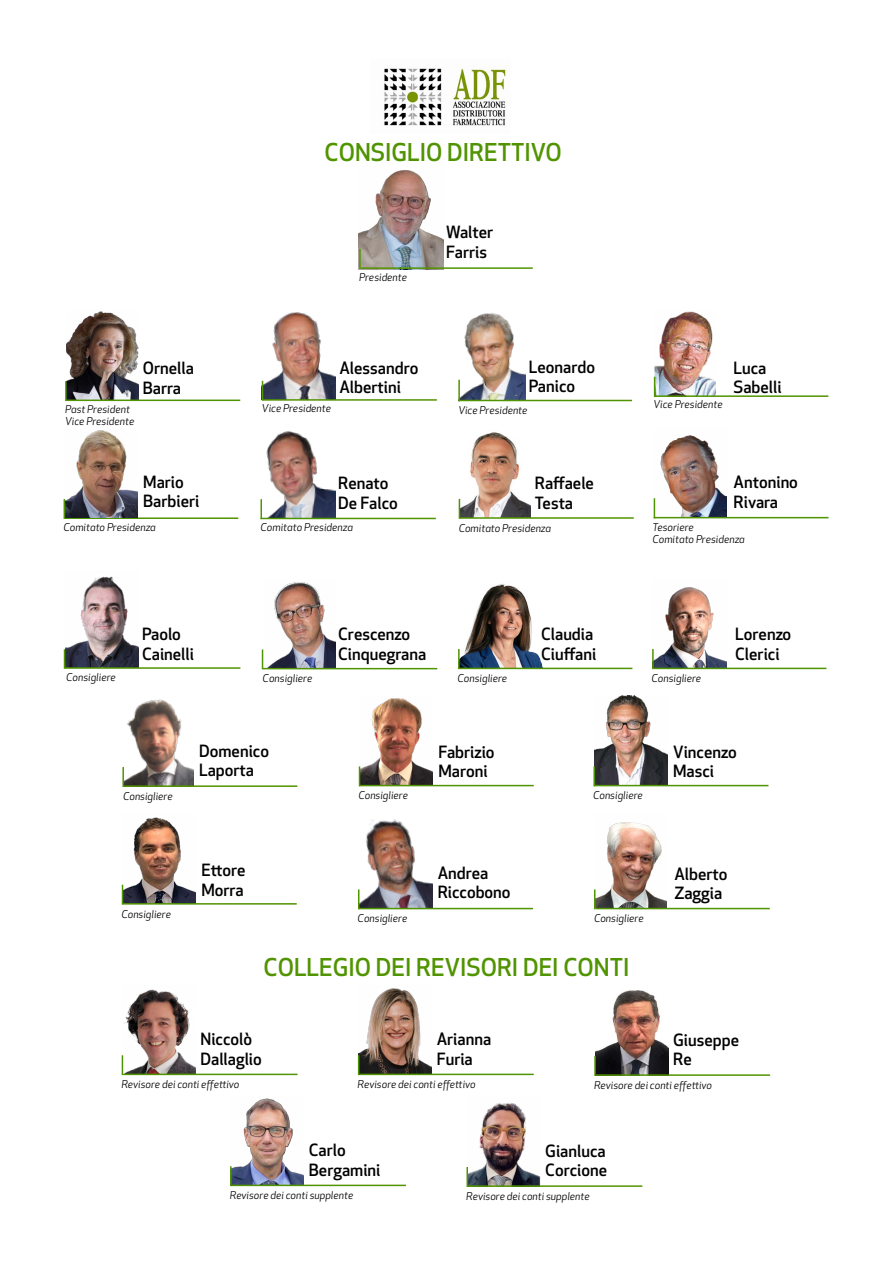
<style>
.page{position:relative;width:893px;height:1263px;background:#fff}
.page>*{position:absolute;margin:0;border:0;box-sizing:border-box;transform-origin:0 0}
.t1{font:500 24px "Apex New";color:#519401}
.t2{font:500 16.5px/19.5px "Apex New";color:#000}
.t3{font:italic 10.5px/12px "Apex New";color:#000}
</style>
<div class="page">
<img style="left:384px;top:68px;width:122px;height:58px">
<img style="left:66px;top:311px;width:73px;height:89px">
<hr style="left:66px;top:400px;width:174px;height:1px;background:#519401">
<hr style="left:65px;top:381px;width:2px;height:20px;background:#519401">
<img style="left:262px;top:312px;width:73px;height:87px">
<hr style="left:263px;top:399px;width:174px;height:2px;background:#519401">
<svg style="left:262px;top:381px;width:1px;height:20px"></svg>
<img style="left:654px;top:311px;width:61px;height:84px">
<hr style="left:654px;top:395px;width:174px;height:2px;background:#519401">
<svg style="left:654px;top:377px;width:1px;height:18px"></svg>
<hr style="left:65px;top:517px;width:173px;height:2px;background:#519401">
<img style="left:65px;top:430px;width:72px;height:87px">
<svg style="left:64px;top:499px;width:1px;height:20px"></svg>
<img style="left:458px;top:313px;width:67px;height:87px">
<hr style="left:458px;top:400px;width:174px;height:1px;background:#519401">
<hr style="left:458px;top:380px;width:2px;height:21px;background:#519401">
<img style="left:262px;top:431px;width:73px;height:87px">
<hr style="left:260px;top:518px;width:176px;height:1px;background:#519401">
<hr style="left:260px;top:499px;width:2px;height:20px;background:#519401">
<img style="left:124px;top:699px;width:69px;height:86px">
<hr style="left:123px;top:785px;width:174px;height:2px;background:#519401">
<hr style="left:122px;top:767px;width:2px;height:20px;background:#519401">
<img style="left:359px;top:819px;width:73px;height:89px">
<hr style="left:359px;top:908px;width:174px;height:1px;background:#519401">
<svg style="left:358px;top:889px;width:1px;height:20px"></svg>
<img style="left:596px;top:822px;width:71px;height:86px">
<hr style="left:595px;top:908px;width:175px;height:1px;background:#519401">
<svg style="left:594px;top:889px;width:1px;height:20px"></svg>
<img style="left:460px;top:584px;width:134px;height:84px">
<hr style="left:458px;top:668px;width:174px;height:1px;background:#519401">
<hr style="left:458px;top:649px;width:2px;height:20px;background:#519401">
<img style="left:265px;top:582px;width:70px;height:86px">
<hr style="left:263px;top:668px;width:174px;height:1px;background:#519401">
<svg style="left:262px;top:649px;width:1px;height:20px"></svg>
<img style="left:595px;top:990px;width:73px;height:84px">
<hr style="left:596px;top:1074px;width:174px;height:2px;background:#519401">
<hr style="left:594px;top:1056px;width:2px;height:20px;background:#519401">
<img style="left:360px;top:698px;width:73px;height:87px">
<hr style="left:359px;top:785px;width:175px;height:1px;background:#519401">
<svg style="left:359px;top:766px;width:1px;height:19px"></svg>
<img style="left:65px;top:576px;width:73px;height:91px">
<hr style="left:65px;top:667px;width:175px;height:2px;background:#519401">
<svg style="left:64px;top:649px;width:1px;height:20px"></svg>
<img style="left:653px;top:435px;width:73px;height:83px">
<hr style="left:654px;top:517px;width:174px;height:1px;background:#519401">
<svg style="left:654px;top:498px;width:1px;height:19px"></svg>
<img style="left:358px;top:170px;width:85px;height:99px">
<hr style="left:361px;top:267px;width:172px;height:2px;background:#519401">
<hr style="left:359px;top:249px;width:2px;height:20px;background:#519401">
<img style="left:594px;top:696px;width:74px;height:89px">
<hr style="left:594px;top:785px;width:174px;height:1px;background:#519401">
<hr style="left:593px;top:766px;width:2px;height:20px;background:#519401">
<img style="left:123px;top:989px;width:72px;height:85px">
<hr style="left:123px;top:1074px;width:174px;height:1px;background:#519401">
<svg style="left:122px;top:1055px;width:1px;height:20px"></svg>
<img style="left:459px;top:432px;width:71px;height:85px">
<hr style="left:459px;top:517px;width:175px;height:2px;background:#519401">
<svg style="left:459px;top:499px;width:1px;height:20px"></svg>
<img style="left:654px;top:587px;width:72px;height:81px">
<hr style="left:652px;top:668px;width:174px;height:1px;background:#519401">
<hr style="left:652px;top:649px;width:2px;height:20px;background:#519401">
<img style="left:359px;top:988px;width:73px;height:86px">
<hr style="left:359px;top:1074px;width:175px;height:1px;background:#519401">
<svg style="left:358px;top:1055px;width:1px;height:20px"></svg>
<img style="left:468px;top:1103px;width:72px;height:82px">
<hr style="left:468px;top:1185px;width:174px;height:2px;background:#519401">
<hr style="left:466px;top:1167px;width:2px;height:20px;background:#519401">
<img style="left:232px;top:1098px;width:72px;height:86px">
<hr style="left:232px;top:1184px;width:174px;height:2px;background:#519401">
<hr style="left:230px;top:1166px;width:2px;height:20px;background:#519401">
<img style="left:123px;top:817px;width:73px;height:86px">
<hr style="left:122px;top:903px;width:175px;height:1px;background:#519401">
<svg style="left:122px;top:885px;width:1px;height:18px"></svg>
<h1 class="t1" style="left:325px;top:136px;width:239px">CONSIGLIO DIRETTIVO</h1>
<h2 class="t2" style="left:446px;top:222px;width:48px">Walter<br>Farris</h2>
<p class="t3" style="left:359px;top:271px;width:50px">Presidente</p>
<h2 class="t2" style="left:143px;top:358px;width:52px">Ornella<br>Barra</h2>
<h2 class="t2" style="left:339px;top:358px;width:81px">Alessandro<br>Albertini</h2>
<h2 class="t2" style="left:529px;top:357px;width:68px">Leonardo<br>Panico</h2>
<h2 class="t2" style="left:734px;top:358px;width:50px">Luca<br>Sabelli</h2>
<p class="t3" style="left:65px;top:403px;width:71px">Past President<br>Vice Presidente</p>
<p class="t3" style="left:262px;top:402px;width:71px">Vice Presidente</p>
<p class="t3" style="left:458px;top:404px;width:71px">Vice Presidente</p>
<p class="t3" style="left:653px;top:398px;width:71px">Vice Presidente</p>
<h2 class="t2" style="left:143px;top:472px;width:58px">Mario<br>Barbieri</h2>
<p class="t3" style="left:63px;top:521px;width:94px">Comitato Presidenza</p>
<h2 class="t2" style="left:338px;top:473px;width:61px">Renato<br>De Falco</h2>
<p class="t3" style="left:260px;top:521px;width:94px">Comitato Presidenza</p>
<h2 class="t2" style="left:535px;top:473px;width:61px">Raffaele<br>Testa</h2>
<p class="t3" style="left:459px;top:522px;width:94px">Comitato Presidenza</p>
<h2 class="t2" style="left:734px;top:472px;width:66px">Antonino<br>Rivara</h2>
<p class="t3" style="left:652px;top:522px;width:94px">Tesoriere<br>Comitato Presidenza</p>
<p class="t3" style="left:66px;top:671px;width:51px">Consigliere</p>
<h2 class="t2" style="left:142px;top:624px;width:53px">Paolo<br>Cainelli</h2>
<p class="t3" style="left:263px;top:672px;width:51px">Consigliere</p>
<p class="t3" style="left:123px;top:790px;width:51px">Consigliere</p>
<h2 class="t2" style="left:199px;top:741px;width:71px">Domenico<br>Laporta</h2>
<h2 class="t2" style="left:338px;top:624px;width:89px">Crescenzo<br>Cinquegrana</h2>
<p class="t3" style="left:457px;top:672px;width:51px">Consigliere</p>
<p class="t3" style="left:358px;top:789px;width:51px">Consigliere</p>
<h2 class="t2" style="left:438px;top:742px;width:58px">Fabrizio<br>Maroni</h2>
<h2 class="t2" style="left:541px;top:624px;width:57px">Claudia<br>Ciuffani</h2>
<p class="t3" style="left:652px;top:672px;width:51px">Consigliere</p>
<h2 class="t2" style="left:735px;top:624px;width:58px">Lorenzo<br>Clerici</h2>
<p class="t3" style="left:593px;top:789px;width:51px">Consigliere</p>
<h2 class="t2" style="left:673px;top:742px;width:65px">Vincenzo<br>Masci</h2>
<p class="t3" style="left:121px;top:908px;width:51px">Consigliere</p>
<h2 class="t2" style="left:201px;top:860px;width:46px">Ettore<br>Morra</h2>
<p class="t3" style="left:358px;top:912px;width:51px">Consigliere</p>
<h2 class="t2" style="left:438px;top:863px;width:74px">Andrea<br>Riccobono</h2>
<p class="t3" style="left:594px;top:912px;width:51px">Consigliere</p>
<h1 class="t1" style="left:264px;top:951px;width:367px">COLLEGIO DEI REVISORI DEI CONTI</h1>
<h2 class="t2" style="left:200px;top:1029px;width:63px">Niccolò<br>Dallaglio</h2>
<h2 class="t2" style="left:437px;top:1029px;width:56px">Arianna<br>Furia</h2>
<h2 class="t2" style="left:674px;top:863px;width:55px">Alberto<br>Zaggia</h2>
<h2 class="t2" style="left:673px;top:1030px;width:68px">Giuseppe<br>Re</h2>
<p class="t3" style="left:121px;top:1078px;width:119px">Revisore dei conti effettivo</p>
<p class="t3" style="left:358px;top:1078px;width:119px">Revisore dei conti effettivo</p>
<h2 class="t2" style="left:309px;top:1140px;width:73px">Carlo<br>Bergamini</h2>
<p class="t3" style="left:594px;top:1079px;width:119px">Revisore dei conti effettivo</p>
<h2 class="t2" style="left:545px;top:1141px;width:63px">Gianluca<br>Corcione</h2>
<p class="t3" style="left:230px;top:1189px;width:125px">Revisore dei conti supplente</p>
<p class="t3" style="left:466px;top:1190px;width:125px">Revisore dei conti supplente</p>
</div>
